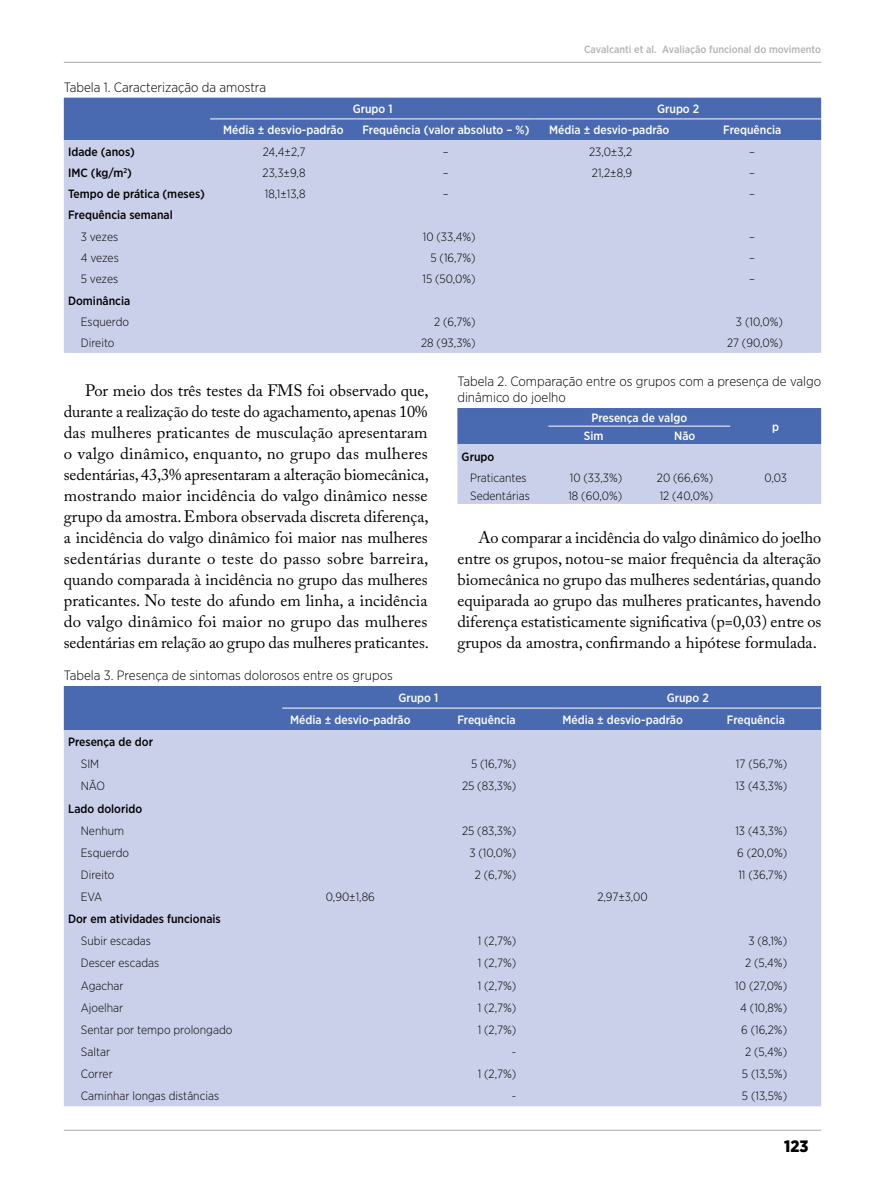
<style>
.page{position:relative;width:885px;height:1187px;background:#fff}
.page>*{position:absolute;margin:0;border:0;box-sizing:border-box;transform-origin:0 0}
.t1{font:16.5px/21px "Adobe Caslon Pro";color:#000;text-align:justify}
.t2{font:900 16.5px "Gotham Narrow";color:#000}
.t3{font:300 13.5px/16.2px "Gotham Narrow";color:#000}
.t4{font:300 12px "Gotham Narrow";color:#000}
.t5{font:500 12px "Gotham Narrow";color:#fff}
.t6{font:500 12px "Gotham Narrow";color:#000}
.t7{font:500 10.5px "Gotham Narrow";color:#b3b2b2}
</style>
<div class="page">
<hr style="left:64px;top:62px;width:757px;height:1px;background:#b3b2b2">
<hr style="left:64px;top:1129px;width:757px;height:1px;background:#b3b2b2">
<svg style="left:457px;top:408px;width:364px;height:96px;background:#9baad5"></svg>
<hr style="left:548px;top:426px;width:91px;height:1px;background:#fff">
<hr style="left:639px;top:426px;width:91px;height:1px;background:#fff">
<div style="left:64px;top:98px;width:757px;height:42px;background:#496ab1"></div>
<div style="left:64px;top:140px;width:757px;height:213px;background:#cbd0ea"></div>
<hr style="left:210px;top:119px;width:146px;height:1px;background:#fff">
<hr style="left:356px;top:119px;width:179px;height:1px;background:#fff">
<hr style="left:535px;top:119px;width:148px;height:1px;background:#fff">
<hr style="left:683px;top:119px;width:138px;height:1px;background:#fff">
<div style="left:64px;top:686px;width:757px;height:44px;background:#496ab1"></div>
<div style="left:64px;top:730px;width:757px;height:376px;background:#cbd0ea"></div>
<hr style="left:282px;top:707px;width:136px;height:1px;background:#fff">
<hr style="left:418px;top:707px;width:136px;height:1px;background:#fff">
<hr style="left:554px;top:707px;width:136px;height:1px;background:#fff">
<hr style="left:690px;top:707px;width:131px;height:1px;background:#fff">
<p class="t3" style="left:64px;top:78px;width:204px">Tabela 1. Caracterização da amostra</p>
<p class="t7" style="left:584px;top:42px;width:238px">Cavalcanti et al. Avaliação funcional do movimento</p>
<p class="t5" style="left:352px;top:101px;width:41px">Grupo 1</p>
<p class="t5" style="left:657px;top:101px;width:44px">Grupo 2</p>
<p class="t5" style="left:223px;top:122px;width:122px">Média ± desvio-padrão</p>
<p class="t5" style="left:362px;top:122px;width:169px">Frequência (valor absoluto – %)</p>
<p class="t5" style="left:549px;top:122px;width:122px">Média ± desvio-padrão</p>
<p class="t5" style="left:723px;top:122px;width:60px">Frequência</p>
<p class="t6" style="left:68px;top:144px;width:68px">Idade (anos)</p>
<p class="t4" style="left:263px;top:144px;width:44px">24,4±2,7</p>
<p class="t4" style="left:443px;top:144px;width:7px">–</p>
<p class="t4" style="left:589px;top:144px;width:45px">23,0±3,2</p>
<p class="t4" style="left:749px;top:144px;width:7px">–</p>
<p class="t6" style="left:68px;top:165px;width:65px">IMC (kg/m<sup>2</sup>)</p>
<p class="t4" style="left:262px;top:165px;width:44px">23,3±9,8</p>
<p class="t4" style="left:443px;top:165px;width:7px">–</p>
<p class="t4" style="left:592px;top:165px;width:42px">21,2±8,9</p>
<p class="t4" style="left:749px;top:165px;width:7px">–</p>
<p class="t6" style="left:68px;top:186px;width:138px">Tempo de prática (meses)</p>
<p class="t4" style="left:265px;top:186px;width:42px">18,1±13,8</p>
<p class="t4" style="left:443px;top:186px;width:7px">–</p>
<p class="t4" style="left:749px;top:186px;width:7px">–</p>
<p class="t6" style="left:68px;top:208px;width:106px">Frequência semanal</p>
<p class="t4" style="left:81px;top:229px;width:39px">3 vezes</p>
<p class="t4" style="left:423px;top:229px;width:54px">10 (33,4%)</p>
<p class="t4" style="left:749px;top:229px;width:7px">–</p>
<p class="t4" style="left:81px;top:250px;width:39px">4 vezes</p>
<p class="t4" style="left:430px;top:250px;width:47px">5 (16,7%)</p>
<p class="t4" style="left:749px;top:250px;width:7px">–</p>
<p class="t4" style="left:81px;top:272px;width:39px">5 vezes</p>
<p class="t4" style="left:422px;top:272px;width:55px">15 (50,0%)</p>
<p class="t4" style="left:749px;top:272px;width:7px">–</p>
<p class="t6" style="left:68px;top:293px;width:64px">Dominância</p>
<p class="t4" style="left:81px;top:314px;width:50px">Esquerdo</p>
<p class="t4" style="left:434px;top:314px;width:43px">2 (6,7%)</p>
<p class="t4" style="left:736px;top:314px;width:48px">3 (10,0%)</p>
<p class="t4" style="left:81px;top:335px;width:35px">Direito</p>
<p class="t4" style="left:421px;top:335px;width:56px">28 (93,3%)</p>
<p class="t4" style="left:727px;top:335px;width:57px">27 (90,0%)</p>
<p class="t1" style="left:64px;top:380px;width:366px;text-indent:21px">Por meio dos três testes da FMS foi observado que, durante a realização do teste do agachamento, apenas 10% das mulheres praticantes de musculação apresentaram o valgo dinâmico, enquanto, no grupo das mulheres sedentárias, 43,3% apresentaram a alteração biomecânica, mostrando maior incidência do valgo dinâmico nesse grupo da amostra. Embora observada discreta diferença, a incidência do valgo dinâmico foi maior nas mulheres sedentárias durante o teste do passo sobre barreira, quando comparada à incidência no grupo das mulheres praticantes. No teste do afundo em linha, a incidência do valgo dinâmico foi maior no grupo das mulheres sedentárias em relação ao grupo das mulheres praticantes.</p>
<p class="t3" style="left:457px;top:372px;width:365px">Tabela 2. Comparação entre os grupos com a presença de valgo dinâmico do joelho</p>
<p class="t5" style="left:591px;top:410px;width:97px">Presença de valgo</p>
<p class="t5" style="left:772px;top:419px;width:8px">p</p>
<p class="t5" style="left:584px;top:428px;width:21px">Sim</p>
<p class="t5" style="left:674px;top:428px;width:23px">Não</p>
<p class="t6" style="left:461px;top:449px;width:34px">Grupo</p>
<p class="t4" style="left:470px;top:470px;width:58px">Praticantes</p>
<p class="t4" style="left:569px;top:470px;width:54px">10 (33,3%)</p>
<p class="t4" style="left:656px;top:470px;width:58px">20 (66,6%)</p>
<p class="t4" style="left:764px;top:470px;width:24px">0,03</p>
<p class="t4" style="left:470px;top:488px;width:61px">Sedentárias</p>
<p class="t4" style="left:568px;top:488px;width:55px">18 (60,0%)</p>
<p class="t4" style="left:659px;top:488px;width:55px">12 (40,0%)</p>
<p class="t1" style="left:457px;top:527px;width:365px;text-indent:21px">Ao comparar a incidência do valgo dinâmico do joelho entre os grupos, notou-se maior frequência da alteração biomecânica no grupo das mulheres sedentárias, quando equiparada ao grupo das mulheres praticantes, havendo diferença estatisticamente significativa (p=0,03) entre os grupos da amostra, confirmando a hipótese formulada.</p>
<p class="t3" style="left:64px;top:666px;width:330px">Tabela 3. Presença de sintomas dolorosos entre os grupos</p>
<p class="t5" style="left:398px;top:690px;width:41px">Grupo 1</p>
<p class="t5" style="left:666px;top:690px;width:44px">Grupo 2</p>
<p class="t5" style="left:290px;top:712px;width:122px">Média ± desvio-padrão</p>
<p class="t5" style="left:457px;top:712px;width:60px">Frequência</p>
<p class="t5" style="left:562px;top:712px;width:122px">Média ± desvio-padrão</p>
<p class="t5" style="left:726px;top:712px;width:60px">Frequência</p>
<p class="t6" style="left:68px;top:734px;width:86px">Presença de dor</p>
<p class="t4" style="left:81px;top:756px;width:20px">SIM</p>
<p class="t4" style="left:471px;top:756px;width:47px">5 (16,7%)</p>
<p class="t4" style="left:735px;top:756px;width:53px">17 (56,7%)</p>
<p class="t4" style="left:81px;top:778px;width:26px">NÃO</p>
<p class="t4" style="left:462px;top:778px;width:56px">25 (83,3%)</p>
<p class="t4" style="left:735px;top:778px;width:53px">13 (43,3%)</p>
<p class="t6" style="left:68px;top:800px;width:76px">Lado dolorido</p>
<p class="t4" style="left:81px;top:823px;width:45px">Nenhum</p>
<p class="t4" style="left:462px;top:823px;width:56px">25 (83,3%)</p>
<p class="t4" style="left:735px;top:823px;width:53px">13 (43,3%)</p>
<p class="t4" style="left:81px;top:845px;width:50px">Esquerdo</p>
<p class="t4" style="left:469px;top:845px;width:48px">3 (10,0%)</p>
<p class="t4" style="left:737px;top:845px;width:51px">6 (20,0%)</p>
<p class="t4" style="left:81px;top:867px;width:35px">Direito</p>
<p class="t4" style="left:474px;top:867px;width:43px">2 (6,7%)</p>
<p class="t4" style="left:738px;top:867px;width:50px">11 (36,7%)</p>
<p class="t4" style="left:81px;top:889px;width:23px">EVA</p>
<p class="t4" style="left:326px;top:889px;width:51px">0,90±1,86</p>
<p class="t4" style="left:597px;top:889px;width:52px">2,97±3,00</p>
<p class="t6" style="left:68px;top:911px;width:154px">Dor em atividades funcionais</p>
<p class="t4" style="left:81px;top:933px;width:71px">Subir escadas</p>
<p class="t4" style="left:477px;top:933px;width:40px">1 (2,7%)</p>
<p class="t4" style="left:748px;top:933px;width:40px">3 (8,1%)</p>
<p class="t4" style="left:81px;top:955px;width:80px">Descer escadas</p>
<p class="t4" style="left:477px;top:955px;width:40px">1 (2,7%)</p>
<p class="t4" style="left:745px;top:955px;width:43px">2 (5,4%)</p>
<p class="t4" style="left:81px;top:977px;width:44px">Agachar</p>
<p class="t4" style="left:477px;top:977px;width:40px">1 (2,7%)</p>
<p class="t4" style="left:735px;top:977px;width:53px">10 (27,0%)</p>
<p class="t4" style="left:81px;top:999px;width:44px">Ajoelhar</p>
<p class="t4" style="left:477px;top:999px;width:40px">1 (2,7%)</p>
<p class="t4" style="left:740px;top:999px;width:48px">4 (10,8%)</p>
<p class="t4" style="left:81px;top:1022px;width:153px">Sentar por tempo prolongado</p>
<p class="t4" style="left:477px;top:1022px;width:40px">1 (2,7%)</p>
<p class="t4" style="left:741px;top:1022px;width:47px">6 (16,2%)</p>
<p class="t4" style="left:81px;top:1044px;width:31px">Saltar</p>
<p class="t4" style="left:512px;top:1044px;width:6px">-</p>
<p class="t4" style="left:745px;top:1044px;width:43px">2 (5,4%)</p>
<p class="t4" style="left:81px;top:1066px;width:34px">Correr</p>
<p class="t4" style="left:477px;top:1066px;width:40px">1 (2,7%)</p>
<p class="t4" style="left:741px;top:1066px;width:47px">5 (13,5%)</p>
<p class="t4" style="left:81px;top:1088px;width:140px">Caminhar longas distâncias</p>
<p class="t4" style="left:512px;top:1088px;width:6px">-</p>
<p class="t4" style="left:741px;top:1088px;width:47px">5 (13,5%)</p>
<p class="t2" style="left:784px;top:1135px;width:26px">123</p>
</div>
